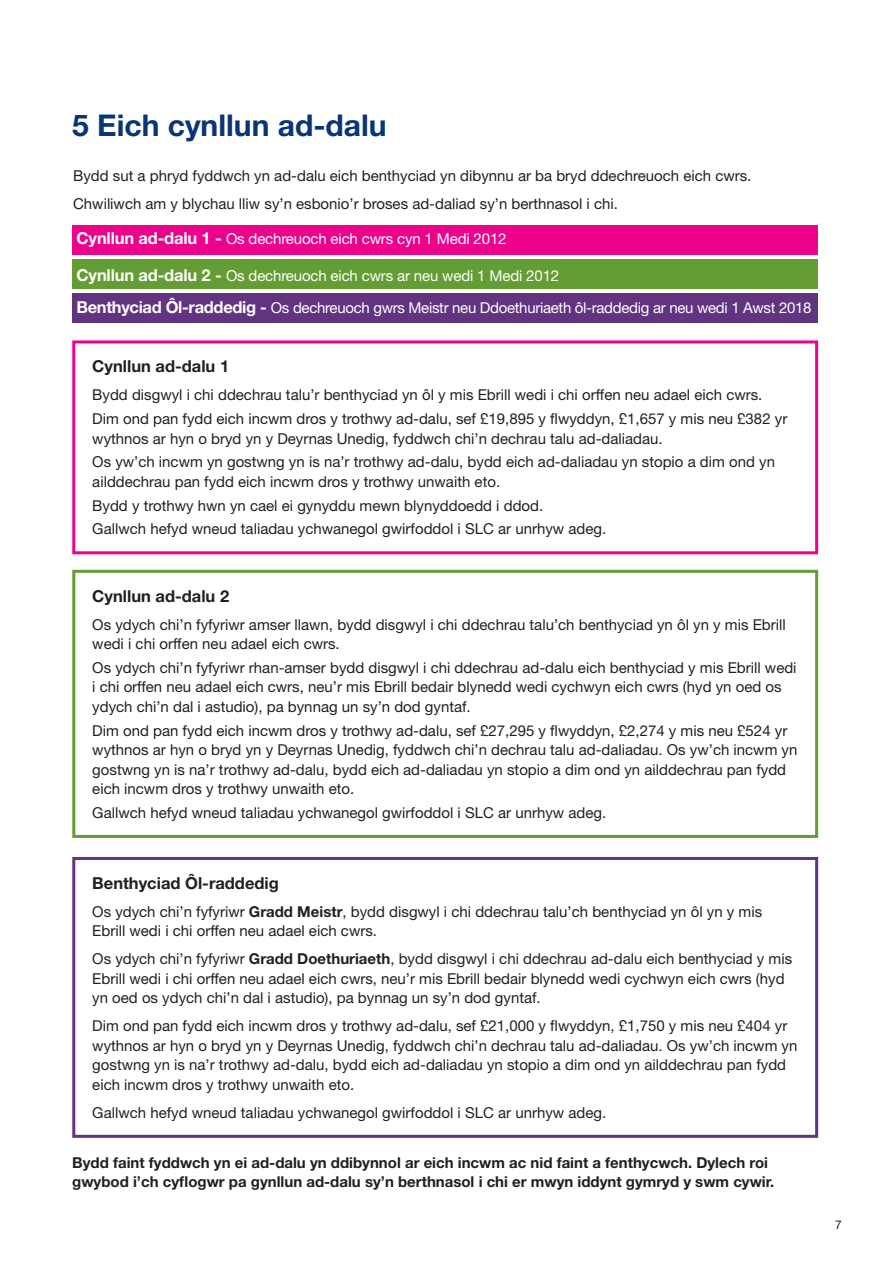
<style>
.page{position:relative;width:893px;height:1263px;background:#fff}
.page>*{position:absolute;margin:0;border:0;box-sizing:border-box;transform-origin:0 0}
.t1{font:700 30px "Helvetica Neue LT Std";color:#083575}
.t2{font:700 16.5px "Helvetica Neue LT Std";color:#231f20}
.t3{font:15px/19.5px "Helvetica Neue LT Std";color:#231f20}
.t4{font:15px "Helvetica Neue LT Std";letter-spacing:-.02em;color:#fff}
.t5{font:700 15px/19.5px "Helvetica Neue LT Std";color:#231f20}
.t6{font:12px "Helvetica Neue LT Std";color:#231f20}
.s1{font-weight:700;font-size:16.5px}
.s2{font-weight:700}
</style>
<div class="page">
<div style="left:73px;top:225px;width:745px;height:30px;background:#ed028c"></div>
<div style="left:73px;top:259px;width:745px;height:30px;background:#639d34"></div>
<div style="left:73px;top:293px;width:745px;height:30px;background:#613380"></div>
<div style="left:72px;top:340px;width:746px;height:214px;border:3px solid #ed028c"></div>
<div style="left:72px;top:570px;width:746px;height:268px;border:3px solid #639d34"></div>
<div style="left:72px;top:857px;width:746px;height:281px;border:3px solid #613380"></div>
<h1 class="t1" style="left:72px;top:107px;width:316px">5 Eich cynllun ad-dalu</h1>
<p class="t3" style="left:73px;top:166px;width:680px">Bydd sut a phryd fyddwch yn ad-dalu eich benthyciad yn dibynnu ar ba bryd ddechreuoch eich cwrs.</p>
<p class="t3" style="left:73px;top:194px;width:546px">Chwiliwch am y blychau lliw sy’n esbonio’r broses ad-daliad sy’n berthnasol i chi.</p>
<p class="t4" style="left:77px;top:230px;width:431px"><span class="s1">Cynllun ad-dalu 1 -</span> Os dechreuoch eich cwrs cyn 1 Medi 2012</p>
<p class="t4" style="left:77px;top:266px;width:484px"><span class="s1">Cynllun ad-dalu 2 -</span> Os dechreuoch eich cwrs ar neu wedi 1 Medi 2012</p>
<p class="t4" style="left:77px;top:299px;width:736px"><span class="s1">Benthyciad Ôl-raddedig -</span> Os dechreuoch gwrs Meistr neu Ddoethuriaeth ôl-raddedig ar neu wedi 1 Awst 2018</p>
<p class="t2" style="left:92px;top:356px;width:138px">Cynllun ad-dalu 1</p>
<p class="t3" style="left:92px;top:385px;width:672px">Bydd disgwyl i chi ddechrau talu’r benthyciad yn ôl y mis Ebrill wedi i chi orffen neu adael eich cwrs.</p>
<p class="t3" style="left:92px;top:409px;width:696px">Dim ond pan fydd eich incwm dros y trothwy ad-dalu, sef £19,895 y flwyddyn, £1,657 y mis neu £382 yr wythnos ar hyn o bryd yn y Deyrnas Unedig, fyddwch chi’n dechrau talu ad-daliadau.</p>
<p class="t3" style="left:92px;top:452px;width:684px">Os yw’ch incwm yn gostwng yn is na’r trothwy ad-dalu, bydd eich ad-daliadau yn stopio a dim ond yn ailddechrau pan fydd eich incwm dros y trothwy unwaith eto.</p>
<p class="t3" style="left:92px;top:495px;width:452px">Bydd y trothwy hwn yn cael ei gynyddu mewn blynyddoedd i ddod.</p>
<p class="t3" style="left:92px;top:519px;width:515px">Gallwch hefyd wneud taliadau ychwanegol gwirfoddol i SLC ar unrhyw adeg.</p>
<p class="t2" style="left:92px;top:585px;width:138px">Cynllun ad-dalu 2</p>
<p class="t3" style="left:92px;top:614px;width:695px">Os ydych chi’n fyfyriwr amser llawn, bydd disgwyl i chi ddechrau talu’ch benthyciad yn ôl yn y mis Ebrill wedi i chi orffen neu adael eich cwrs.</p>
<p class="t3" style="left:92px;top:658px;width:706px">Os ydych chi’n fyfyriwr rhan-amser bydd disgwyl i chi ddechrau ad-dalu eich benthyciad y mis Ebrill wedi i chi orffen neu adael eich cwrs, neu’r mis Ebrill bedair blynedd wedi cychwyn eich cwrs (hyd yn oed os ydych chi’n dal i astudio), pa bynnag un sy’n dod gyntaf.</p>
<p class="t3" style="left:92px;top:720px;width:707px">Dim ond pan fydd eich incwm dros y trothwy ad-dalu, sef £27,295 y flwyddyn, £2,274 y mis neu £524 yr wythnos ar hyn o bryd yn y Deyrnas Unedig, fyddwch chi’n dechrau talu ad-daliadau. Os yw’ch incwm yn gostwng yn is na’r trothwy ad-dalu, bydd eich ad-daliadau yn stopio a dim ond yn ailddechrau pan fydd eich incwm dros y trothwy unwaith eto.</p>
<p class="t3" style="left:92px;top:803px;width:515px">Gallwch hefyd wneud taliadau ychwanegol gwirfoddol i SLC ar unrhyw adeg.</p>
<p class="t2" style="left:92px;top:873px;width:188px">Benthyciad Ôl-raddedig</p>
<p class="t3" style="left:92px;top:901px;width:671px">Os ydych chi’n fyfyriwr <span class="s2">Gradd Meistr</span>, bydd disgwyl i chi ddechrau talu’ch benthyciad yn ôl yn y mis<br>Ebrill wedi i chi orffen neu adael eich cwrs.</p>
<p class="t3" style="left:92px;top:949px;width:701px">Os ydych chi’n fyfyriwr <span class="s2">Gradd Doethuriaeth</span>, bydd disgwyl i chi ddechrau ad-dalu eich benthyciad y mis<br>Ebrill wedi i chi orffen neu adael eich cwrs, neu’r mis Ebrill bedair blynedd wedi cychwyn eich cwrs (hyd yn oed os ydych chi’n dal i astudio), pa bynnag un sy’n dod gyntaf.</p>
<p class="t3" style="left:92px;top:1016px;width:707px">Dim ond pan fydd eich incwm dros y trothwy ad-dalu, sef £21,000 y flwyddyn, £1,750 y mis neu £404 yr wythnos ar hyn o bryd yn y Deyrnas Unedig, fyddwch chi’n dechrau talu ad-daliadau. Os yw’ch incwm yn gostwng yn is na’r trothwy ad-dalu, bydd eich ad-daliadau yn stopio a dim ond yn ailddechrau pan fydd eich incwm dros y trothwy unwaith eto.</p>
<p class="t3" style="left:92px;top:1102px;width:515px">Gallwch hefyd wneud taliadau ychwanegol gwirfoddol i SLC ar unrhyw adeg.</p>
<p class="t5" style="left:72px;top:1152px;width:704px">Bydd faint fyddwch yn ei ad-dalu yn ddibynnol ar eich incwm ac nid faint a fenthycwch. Dylech roi gwybod i’ch cyflogwr pa gynllun ad-dalu sy’n berthnasol i chi er mwyn iddynt gymryd y swm cywir.</p>
<p class="t6" style="left:835px;top:1217px;width:8px">7</p>
</div>
